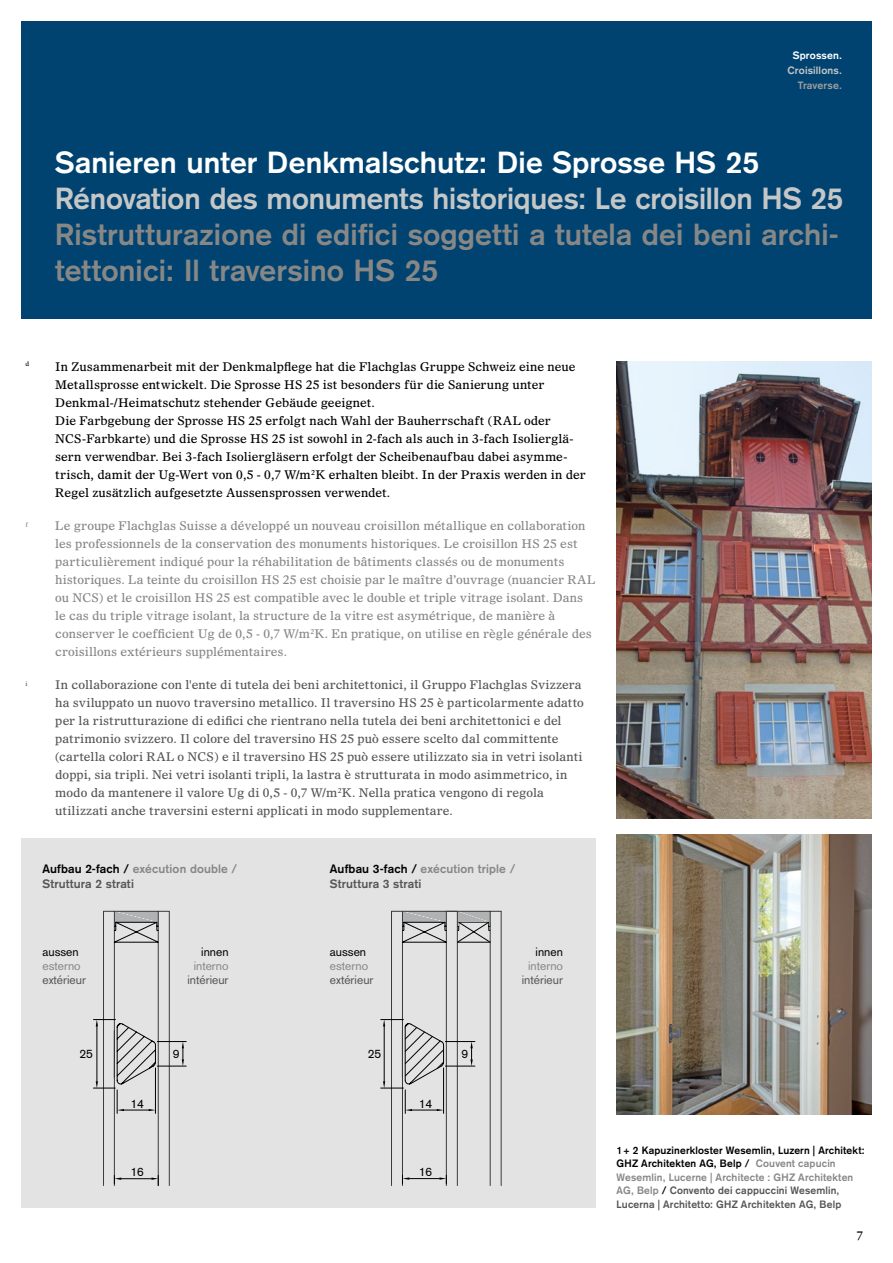
<style>
.page{position:relative;width:893px;height:1263px;background:#fff}
.page>*{position:absolute;margin:0;border:0;box-sizing:border-box;transform-origin:0 0}
.t1{font:700 30px/36px "Basic Commercial LT Std";letter-spacing:.005em;color:#878786}
.t2{font:700 30px "Basic Commercial LT Std";letter-spacing:-.005em;color:#c5c6c6}
.t3{font:700 30px "Basic Commercial LT Std";letter-spacing:.005em;color:#fff}
.t4{font:12px/18px "Olympian LT Std";letter-spacing:.005em;color:#565656}
.t5{font:12px/18px "Olympian LT Std";letter-spacing:.005em;color:#878786}
.t6{font:12px/18px "Olympian LT Std";color:#000}
.t7{font:700 12px/15px "Basic Commercial LT Std";letter-spacing:.01em;color:#878786}
.t8{font:12px "Basic Commercial LT Std";color:#000}
.t9{font:12px "Basic Commercial LT Std";color:#565656}
.t10{font:12px "Basic Commercial LT Std";color:#878786}
.t11{font:700 10.5px/13.5px "Basic Commercial LT Std";letter-spacing:.015em;color:#565656}
.t12{font:700 10.5px "Basic Commercial LT Std";letter-spacing:.015em;color:#c5c6c6}
.t13{font:700 10.5px "Basic Commercial LT Std";letter-spacing:.02em;color:#fff}
.t14{font:700 10.5px "Basic Commercial LT Std";letter-spacing:.015em;color:#9c9d9d}
.t15{font:6.15px "Olympian LT Std";color:#000}
.t16{font:6.15px "Olympian LT Std";color:#878786}
.t17{font:6.15px "Olympian LT Std";color:#565656}
.s1{color:#000}
.s2{color:#565656}
.s3{color:#878786}
</style>
<div class="page">
<div style="left:21px;top:21px;width:851px;height:298px;background:#004371"></div>
<div style="left:21px;top:838px;width:574px;height:370px;background:#e3e3e3"></div>
<img style="left:617px;top:361px;width:255px;height:458px">
<img style="left:617px;top:834px;width:255px;height:281px">
<hr style="left:169px;top:911px;width:1px;height:274px;background:#3b3b3a">
<hr style="left:158px;top:911px;width:1px;height:274px;background:#3b3b3a">
<hr style="left:104px;top:911px;width:65px;height:1px;background:#3b3b3a">
<hr style="left:114px;top:911px;width:1px;height:274px;background:#3b3b3a">
<hr style="left:103px;top:911px;width:1px;height:274px;background:#3b3b3a">
<svg style="left:113px;top:911px;width:49px;height:32px"></svg>
<hr style="left:121px;top:1178px;width:30px;height:1px;background:#000">
<svg style="left:114px;top:1175px;width:7px;height:9px"></svg>
<svg style="left:151px;top:1175px;width:8px;height:10px"></svg>
<svg style="left:93px;top:1019px;width:93px;height:94px"></svg>
<hr style="left:457px;top:911px;width:1px;height:274px;background:#3b3b3a">
<hr style="left:446px;top:911px;width:1px;height:274px;background:#3b3b3a">
<hr style="left:391px;top:911px;width:66px;height:1px;background:#3b3b3a">
<hr style="left:402px;top:911px;width:1px;height:274px;background:#3b3b3a">
<hr style="left:391px;top:911px;width:1px;height:274px;background:#3b3b3a">
<svg style="left:401px;top:911px;width:46px;height:32px"></svg>
<hr style="left:490px;top:911px;width:1px;height:274px;background:#3b3b3a">
<hr style="left:446px;top:911px;width:55px;height:1px;background:#3b3b3a">
<hr style="left:501px;top:911px;width:1px;height:274px;background:#3b3b3a">
<hr style="left:409px;top:1178px;width:30px;height:1px;background:#000">
<svg style="left:402px;top:1175px;width:7px;height:9px"></svg>
<svg style="left:439px;top:1175px;width:8px;height:9px"></svg>
<hr style="left:445px;top:1066px;width:30px;height:1px;background:#000">
<hr style="left:445px;top:1041px;width:30px;height:1px;background:#000">
<svg style="left:470px;top:1041px;width:3px;height:25px"></svg>
<svg style="left:456px;top:911px;width:35px;height:32px"></svg>
<svg style="left:381px;top:1019px;width:64px;height:94px"></svg>
<p class="t13" style="left:793px;top:49px;width:51px">Sprossen.</p>
<p class="t12" style="left:788px;top:64px;width:56px">Croisillons.</p>
<p class="t14" style="left:798px;top:79px;width:46px">Traverse.</p>
<h1 class="t3" style="left:55px;top:144px;width:705px">Sanieren unter Denkmalschutz: Die Sprosse HS 25</h1>
<h1 class="t2" style="left:55px;top:180px;width:789px">Rénovation des monuments historiques: Le croisillon HS 25</h1>
<h1 class="t1" style="left:55px;top:216px;width:785px">Ristrutturazione di edifici soggetti a tutela dei beni archi&shy;tettonici: Il traversino HS 25</h1>
<p class="t15" style="left:26px;top:360px;width:5px">d</p>
<p class="t16" style="left:26px;top:521px;width:4px">f</p>
<p class="t17" style="left:26px;top:680px;width:4px">i</p>
<p class="t6" style="left:55px;top:357px;width:532px">In Zusammenarbeit mit der Denkmalpflege hat die Flachglas Gruppe Schweiz eine neue Metallsprosse entwickelt. Die Sprosse HS 25 ist besonders für die Sanierung unter Denkmal-/Heimatschutz stehender Gebäude geeignet.<br>Die Farbgebung der Sprosse HS 25 erfolgt nach Wahl der Bauherrschaft (RAL oder NCS-Farbkarte) und die Sprosse HS 25 ist sowohl in 2-fach als auch in 3-fach Isolierglä&shy;sern verwendbar. Bei 3-fach Isoliergläsern erfolgt der Scheibenaufbau dabei asymme&shy;trisch, damit der Ug-Wert von 0,5 - 0,7 W/m<sup>2</sup>K erhalten bleibt. In der Praxis werden in der Regel zusätzlich aufgesetzte Aussensprossen verwendet.</p>
<p class="t5" style="left:55px;top:516px;width:541px">Le groupe Flachglas Suisse a développé un nouveau croisillon métallique en collaboration les professionnels de la conservation des monuments historiques. Le croisillon HS 25 est particulièrement indiqué pour la réhabilitation de bâtiments classés ou de monuments historiques. La teinte du croisillon HS 25 est choisie par le maître d’ouvrage (nuancier RAL ou NCS) et le croisillon HS 25 est compatible avec le double et triple vitrage isolant. Dans le cas du triple vitrage isolant, la structure de la vitre est asymétrique, de manière à conserver le coefficient Ug de 0,5 - 0,7 W/m<sup>2</sup>K. En pratique, on utilise en règle générale des croisillons extérieurs supplémentaires.</p>
<p class="t4" style="left:55px;top:675px;width:530px">In collaborazione con l'ente di tutela dei beni architettonici, il Gruppo Flachglas Svizzera ha sviluppato un nuovo traversino metallico. Il traversino HS 25 è particolarmente adatto per la ristrutturazione di edifici che rientrano nella tutela dei beni architettonici e del patrimonio svizzero. Il colore del traversino HS 25 può essere scelto dal committente (cartella colori RAL o NCS) e il traversino HS 25 può essere utilizzato sia in vetri isolanti doppi, sia tripli. Nei vetri isolanti tripli, la lastra è strutturata in modo asimmetrico, in modo da mantenere il valore Ug di 0,5 - 0,7 W/m<sup>2</sup>K. Nella pratica vengono di regola utilizzati anche traversini esterni applicati in modo supplementare.</p>
<p class="t7" style="left:43px;top:861px;width:196px"><span class="s1">Aufbau 2-fach /</span> exécution double /<br><span class="s2">Struttura 2 strati</span></p>
<p class="t7" style="left:330px;top:861px;width:187px"><span class="s1">Aufbau 3-fach /</span> exécution triple /<br><span class="s2">Struttura 3 strati</span></p>
<p class="t8" style="left:43px;top:944px;width:38px">aussen</p>
<p class="t10" style="left:43px;top:959px;width:40px">esterno</p>
<p class="t9" style="left:43px;top:973px;width:45px">extérieur</p>
<p class="t8" style="left:201px;top:944px;width:29px">innen</p>
<p class="t10" style="left:194px;top:959px;width:36px">interno</p>
<p class="t9" style="left:187px;top:973px;width:43px">intérieur</p>
<p class="t8" style="left:330px;top:944px;width:38px">aussen</p>
<p class="t10" style="left:330px;top:959px;width:40px">esterno</p>
<p class="t9" style="left:330px;top:973px;width:45px">extérieur</p>
<p class="t8" style="left:536px;top:944px;width:29px">innen</p>
<p class="t10" style="left:528px;top:959px;width:36px">interno</p>
<p class="t9" style="left:522px;top:973px;width:43px">intérieur</p>
<p class="t8" style="left:79px;top:1047px;width:15px">25</p>
<p class="t8" style="left:130px;top:1097px;width:15px">14</p>
<p class="t8" style="left:130px;top:1165px;width:15px">16</p>
<p class="t8" style="left:173px;top:1047px;width:8px">9</p>
<p class="t8" style="left:368px;top:1047px;width:15px">25</p>
<p class="t8" style="left:419px;top:1097px;width:15px">14</p>
<p class="t8" style="left:419px;top:1165px;width:15px">16</p>
<p class="t8" style="left:461px;top:1047px;width:8px">9</p>
<p class="t11" style="left:617px;top:1143px;width:250px"><span class="s1">1+ 2 Kapuzinerkloster Wesemlin, Luzern | Architekt:<br>GHZ Architekten AG, Belp /</span> <span class="s3">Couvent capucin Wesemlin, Lucerne | Architecte : GHZ Architekten AG, Belp</span> <span class="s1">/</span> Convento dei cappuccini Wesemlin, Lucerna | Architetto: GHZ Architekten AG, Belp</p>
<p class="t6" style="left:856px;top:1226px;width:8px">7</p>
</div>
